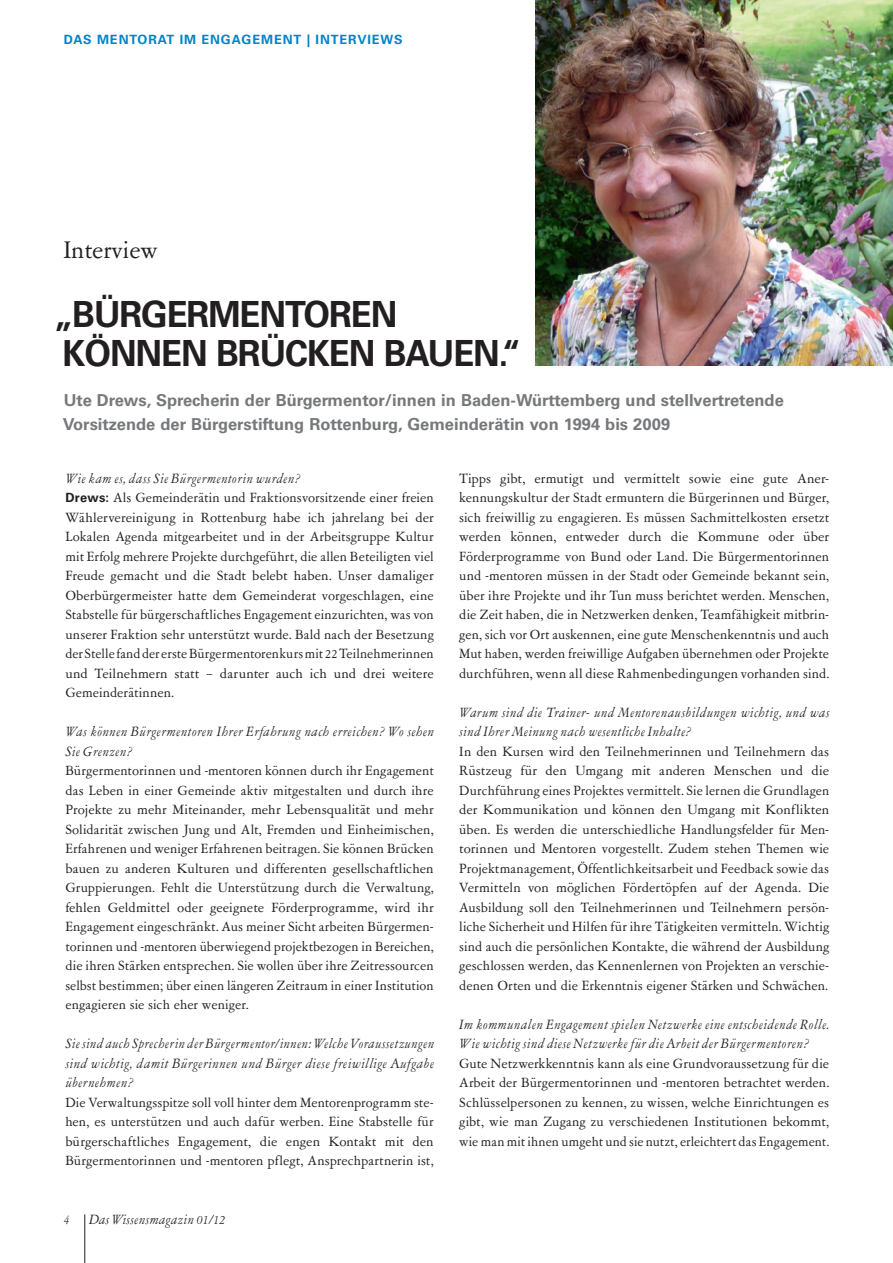
<style>
.page{position:relative;width:893px;height:1263px;background:#fff}
.page>*{position:absolute;margin:0;border:0;box-sizing:border-box;transform-origin:0 0}
.Head_klein{font:700 36px/39px "Univers LT";letter-spacing:-.03em;color:#231f20;scale:.95 1}
.Head_2_Garamond{font:27px "Garamont Amst SB Rom";color:#231f20}
.vorspann{font:700 16.5px/24px "Univers LT";color:#76787b}
.Fließtext{font:15px/19.5px "Garamont Amst SB Rom";letter-spacing:.005em;color:#231f20;text-align:justify}
.Fließtext-2{font:italic 15px/19.5px "Garamont Amst SB";letter-spacing:.045em;color:#231f20}
.t1{font:italic 13.5px "Garamont Amst SB";color:#231f20}
.Kopf_rechts{font:700 12.75px "Univers LT";letter-spacing:.07em;color:#0084ca}
.s1{font-family:"Univers LT";font-weight:700;font-size:12.75px}
</style>
<div class="page">
<hr style="left:84px;top:1214px;width:1px;height:49px;background:#231f20">
<img style="left:536px;top:0;width:357px;height:366px">
<p class="Kopf_rechts" style="left:64px;top:32px;width:340px">DAS MENTORAT IM ENGAGEMENT | INTERVIEWS</p>
<p class="Head_2_Garamond" style="left:63px;top:236px;width:96px">Interview</p>
<p class="Head_klein" style="left:54px;top:295px;width:493px">„BÜRGERMENTOREN<br>KÖNNEN BRÜCKEN BAUEN.“</p>
<p class="vorspann" style="left:63px;top:388px;width:722px">Ute Drews, Sprecherin der Bürgermentor/innen in Baden-Württemberg und stellvertretende<br>Vorsitzende der Bürgerstiftung Rottenburg, Gemeinderätin von 1994 bis 2009</p>
<p class="Fließtext-2" style="left:65px;top:469px;width:236px">Wie kam es, dass Sie Bürgermentorin wurden?</p>
<p class="Fließtext" style="left:65px;top:488px;width:370px"><span class="s1">Drews:</span> Als Gemeinderätin und Fraktionsvorsitzende einer freien Wählervereinigung in Rottenburg habe ich jahrelang bei der Lokalen Agenda mitgearbeitet und in der Arbeitsgruppe Kultur mit Erfolg mehrere Projekte durchgeführt, die allen Beteiligten viel Freude gemacht und die Stadt belebt haben. Unser damaliger Oberbürgermeister hatte dem Gemeinderat vorgeschlagen, eine Stabstelle für bürgerschaftliches Engagement einzurichten, was von unserer Fraktion sehr unterstützt wurde. Bald nach der Besetzung der Stelle fand der erste Bürgermentorenkurs mit 22 Teilnehmerinnen und Teilnehmern statt – darunter auch ich und drei weitere Gemeinderätinnen.</p>
<p class="Fließtext-2" style="left:65px;top:722px;width:370px">Was können Bürgermentoren Ihrer Erfahrung nach erreichen? Wo sehen<br>Sie Grenzen?</p>
<p class="Fließtext" style="left:65px;top:761px;width:370px">Bürgermentorinnen und -mentoren können durch ihr Engagement das Leben in einer Gemeinde aktiv mitgestalten und durch ihre Projekte zu mehr Miteinander, mehr Lebensqualität und mehr Solidarität zwischen Jung und Alt, Fremden und Einheimischen, Erfahrenen und weniger Erfahrenen beitragen. Sie können Brücken bauen zu anderen Kulturen und differenten gesellschaftlichen Gruppierungen. Fehlt die Unterstützung durch die Verwaltung, fehlen Geldmittel oder geeignete Förderprogramme, wird ihr Engagement eingeschränkt. Aus meiner Sicht arbeiten Bürgermen&shy;torinnen und -mentoren überwiegend projektbezogen in Bereichen, die ihren Stärken entsprechen. Sie wollen über ihre Zeitressourcen selbst bestimmen; über einen längeren Zeitraum in einer Institution engagieren sie sich eher weniger.</p>
<p class="Fließtext-2" style="left:65px;top:1034px;width:370px;text-align:justify">Sie sind auch Sprecherin der Bürgermentor/innen: Welche Voraussetzungen sind wichtig, damit Bürgerinnen und Bürger diese freiwillige Aufgabe übernehmen?</p>
<p class="Fließtext" style="left:65px;top:1093px;width:370px">Die Verwaltungsspitze soll voll hinter dem Mentorenprogramm ste&shy;hen, es unterstützen und auch dafür werben. Eine Stabstelle für bürgerschaftliches Engagement, die engen Kontakt mit den Bürgermentorinnen und -mentoren pflegt, Ansprechpartnerin ist,</p>
<p class="t1" style="left:64px;top:1212px;width:7px">4</p>
<p class="Fließtext-2" style="left:89px;top:1210px;width:138px">Das Wissensmagazin 01/12</p>
<p class="Fließtext" style="left:459px;top:469px;width:371px">Tipps gibt, ermutigt und vermittelt sowie eine gute Aner&shy;kennungskultur der Stadt ermuntern die Bürgerinnen und Bürger, sich freiwillig zu engagieren. Es müssen Sachmittelkosten ersetzt werden können, entweder durch die Kommune oder über Förderprogramme von Bund oder Land. Die Bürgermentorinnen und -mentoren müssen in der Stadt oder Gemeinde bekannt sein, über ihre Projekte und ihr Tun muss berichtet werden. Menschen, die Zeit haben, die in Netzwerken denken, Teamfähigkeit mitbrin&shy;gen, sich vor Ort auskennen, eine gute Menschenkenntnis und auch Mut haben, werden freiwillige Aufgaben übernehmen oder Projekte durchführen, wenn all diese Rahmenbedingungen vorhanden sind.</p>
<p class="Fließtext-2" style="left:459px;top:703px;width:371px">Warum sind die Trainer- und Mentorenausbildungen wichtig, und was sind Ihrer Meinung nach wesentliche Inhalte?</p>
<p class="Fließtext" style="left:459px;top:742px;width:371px">In den Kursen wird den Teilnehmerinnen und Teilnehmern das Rüstzeug für den Umgang mit anderen Menschen und die Durchführung eines Projektes vermittelt. Sie lernen die Grundlagen der Kommunikation und können den Umgang mit Konflikten üben. Es werden die unterschiedliche Handlungsfelder für Men&shy;torinnen und Mentoren vorgestellt. Zudem stehen Themen wie Projektmanagement, Öffentlichkeitsarbeit und Feedback sowie das Vermitteln von möglichen Fördertöpfen auf der Agenda. Die Ausbildung soll den Teilnehmerinnen und Teilnehmern persön&shy;liche Sicherheit und Hilfen für ihre Tätigkeiten vermitteln. Wichtig sind auch die persönlichen Kontakte, die während der Ausbildung geschlossen werden, das Kennenlernen von Projekten an verschie&shy;denen Orten und die Erkenntnis eigener Stärken und Schwächen.</p>
<p class="Fließtext-2" style="left:459px;top:1015px;width:371px">Im kommunalen Engagement spielen Netzwerke eine entscheidende Rolle.<br>Wie wichtig sind diese Netzwerke für die Arbeit der Bürgermentoren?</p>
<p class="Fließtext" style="left:459px;top:1054px;width:371px">Gute Netzwerkkenntnis kann als eine Grundvoraussetzung für die Arbeit der Bürgermentorinnen und -mentoren betrachtet werden.<br>Schlüsselpersonen zu kennen, zu wissen, welche Einrichtungen es gibt, wie man Zugang zu verschiedenen Institutionen bekommt, wie man mit ihnen umgeht und sie nutzt, erleichtert das Engagement.</p>
</div>
